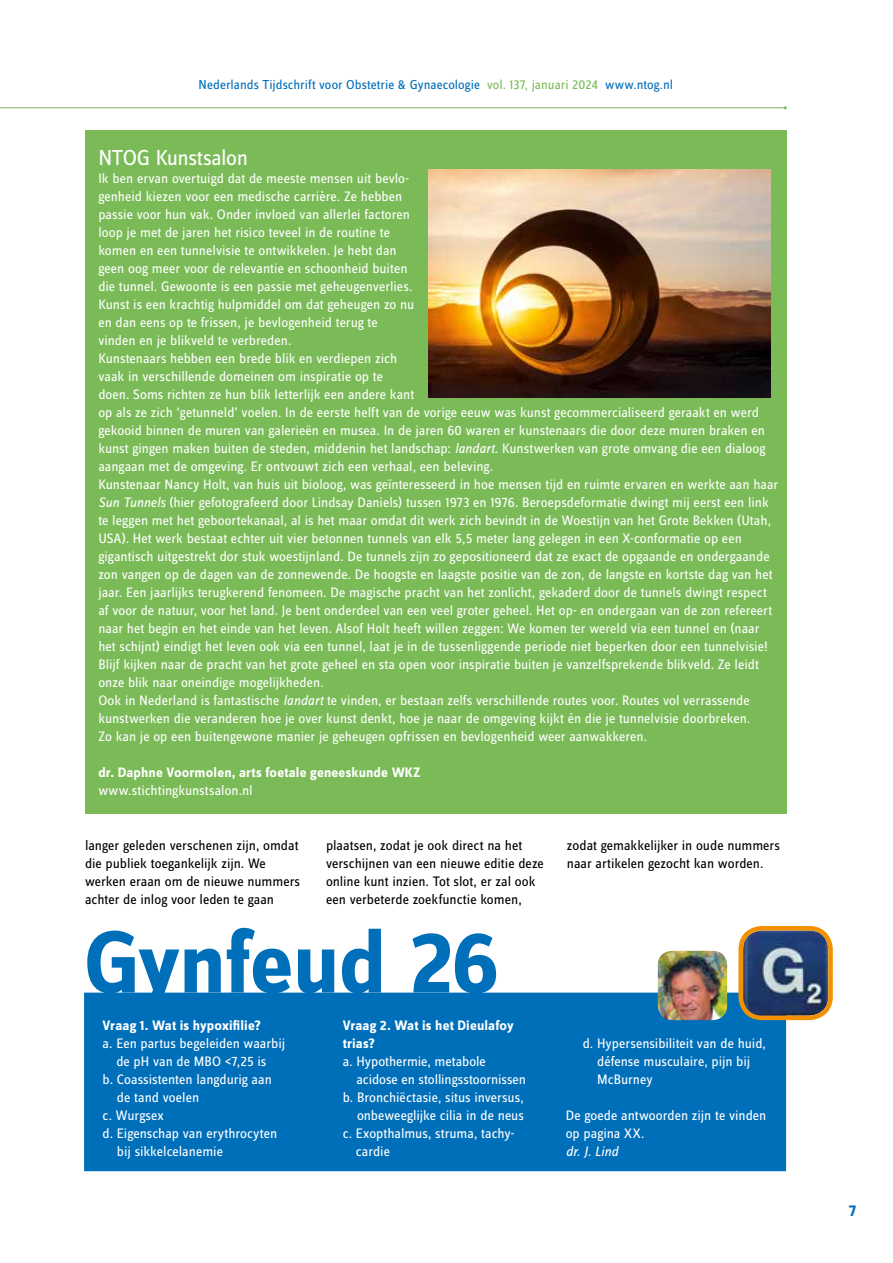
<style>
.page{position:relative;width:893px;height:1263px;background:#fff}
.page>*{position:absolute;margin:0;border:0;box-sizing:border-box;transform-origin:0 0}
.t1{font:700 91.5px "Zine Sans Dis";letter-spacing:-.015em;color:#006fba}
.t2{font:22.5px "Zine Sans Dis";letter-spacing:-.02em;color:#fff}
.t3{font:700 16.5px "Zine Sans Dis";color:#006fba}
.t4{font:14.25px/18px "Zine Sans Dis";color:#fff}
.t5{font:14.25px/18px "Zine Sans Dis";color:#000}
.t6{font:700 14.25px/18px "Zine Sans Dis";letter-spacing:.01em;color:#fff}
.t7{font:italic 14.25px "Zine Sans Dis";letter-spacing:-.01em;color:#fff}
.t8{font:13.5px "Zine Sans Dis";color:#006fba}
.s1{color:#7abb57}
.s2{font-style:italic}
</style>
<div class="page">
<hr style="left:0;top:107px;width:785px;height:1px;background:#7abb57">
<div style="left:86px;top:130px;width:701px;height:683px;background:#7abb57"></div>
<img style="left:428px;top:170px;width:343px;height:228px">
<div style="left:85px;top:993px;width:700px;height:177px;background:#006fba"></div>
<div style="left:84px;top:992px;width:702px;height:179px;border:2px solid #006fba"></div>
<img style="left:743px;top:931px;width:85px;height:84px">
<div style="left:738px;top:926px;width:95px;height:94px;border:4px solid #f39100;border-radius:21px"></div>
<img style="left:658px;top:951px;width:69px;height:69px">
<p class="t8" style="left:199px;top:78px;width:476px">Nederlands Tijdschrift voor Obstetrie &amp; Gynaecologie <span class="s1">vol. 137, januari 2024</span> www.ntog.nl</p>
<h2 class="t2" style="left:98px;top:147px;width:151px">NTOG Kunstsalon</h2>
<p class="t4" style="left:98px;top:170px;width:681px">Ik ben ervan overtuigd dat de meeste mensen uit bevlo-<br>genheid kiezen voor een medische carrière. Ze hebben<br>passie voor hun vak. Onder invloed van allerlei factoren<br>loop je met de jaren het risico teveel in de routine te<br>komen en een tunnelvisie te ontwikkelen. Je hebt dan<br>geen oog meer voor de relevantie en schoonheid buiten<br>die tunnel. Gewoonte is een passie met geheugenverlies.<br>Kunst is een krachtig hulpmiddel om dat geheugen zo nu<br>en dan eens op te frissen, je bevlogenheid terug te<br>vinden en je blikveld te verbreden.<br>Kunstenaars hebben een brede blik en verdiepen zich<br>vaak in verschillende domeinen om inspiratie op te<br>doen. Soms richten ze hun blik letterlijk een andere kant<br>op als ze zich ‘getunneld’ voelen. In de eerste helft van de vorige eeuw was kunst gecommercialiseerd geraakt en werd gekooid binnen de muren van galerieën en musea. In de jaren 60 waren er kunstenaars die door deze muren braken en kunst gingen maken buiten de steden, middenin het landschap: <span class="s2">landart</span>. Kunstwerken van grote omvang die een dialoog aangaan met de omgeving. Er ontvouwt zich een verhaal, een beleving.<br>Kunstenaar Nancy Holt, van huis uit bioloog, was geïnteresseerd in hoe mensen tijd en ruimte ervaren en werkte aan haar <span class="s2">Sun Tunnels</span> (hier gefotografeerd door Lindsay Daniels) tussen 1973 en 1976. Beroepsdeformatie dwingt mij eerst een link te leggen met het geboortekanaal, al is het maar omdat dit werk zich bevindt in de Woestijn van het Grote Bekken (Utah, USA). Het werk bestaat echter uit vier betonnen tunnels van elk 5,5 meter lang gelegen in een X-conformatie op een gigantisch uitgestrekt dor stuk woestijnland. De tunnels zijn zo gepositioneerd dat ze exact de opgaande en ondergaande zon vangen op de dagen van de zonnewende. De hoogste en laagste positie van de zon, de langste en kortste dag van het jaar. Een jaarlijks terugkerend fenomeen. De magische pracht van het zonlicht, gekaderd door de tunnels dwingt respect af voor de natuur, voor het land. Je bent onderdeel van een veel groter geheel. Het op- en ondergaan van de zon refereert naar het begin en het einde van het leven. Alsof Holt heeft willen zeggen: We komen ter wereld via een tunnel en (naar het schijnt) eindigt het leven ook via een tunnel, laat je in de tussenliggende periode niet beperken door een tunnelvisie!<br>Blijf kijken naar de pracht van het grote geheel en sta open voor inspiratie buiten je vanzelfsprekende blikveld. Ze leidt onze blik naar oneindige mogelijkheden.<br>Ook in Nederland is fantastische <span class="s2">landart</span> te vinden, er bestaan zelfs verschillende routes voor. Routes vol verrassende kunstwerken die veranderen hoe je over kunst denkt, hoe je naar de omgeving kijkt én die je tunnelvisie doorbreken.<br>Zo kan je op een buitengewone manier je geheugen opfrissen en bevlogenheid weer aanwakkeren.</p>
<p class="t6" style="left:98px;top:764px;width:324px">dr. Daphne Voormolen, arts foetale geneeskunde WKZ</p>
<p class="t4" style="left:98px;top:782px;width:156px">www.stichtingkunstsalon.nl</p>
<p class="t5" style="left:85px;top:836px;width:216px">langer geleden verschenen zijn, omdat die publiek toegankelijk zijn. We werken eraan om de nieuwe nummers achter de inlog voor leden te gaan</p>
<p class="t5" style="left:326px;top:836px;width:219px">plaatsen, zodat je ook direct na het verschijnen van een nieuwe editie deze online kunt inzien. Tot slot, er zal ook een verbeterde zoekfunctie komen,</p>
<p class="t5" style="left:567px;top:836px;width:215px">zodat gemakkelijker in oude nummers naar artikelen gezocht kan worden.</p>
<h1 class="t1" style="left:84px;top:915px;width:417px">Gynfeud 26</h1>
<p class="t6" style="left:103px;top:1016px;width:160px">Vraag 1. Wat is hypoxifilie?</p>
<p class="t4" style="left:103px;top:1034px;width:184px">a. Een partus begeleiden waarbij</p>
<p class="t4" style="left:116px;top:1052px;width:152px">de pH van de MBO &lt;7,25 is</p>
<p class="t4" style="left:103px;top:1070px;width:171px">b. Coassistenten langdurig aan</p>
<p class="t4" style="left:117px;top:1088px;width:84px">de tand voelen</p>
<p class="t4" style="left:103px;top:1106px;width:63px">c. Wurgsex</p>
<p class="t4" style="left:103px;top:1124px;width:176px">d. Eigenschap van erythrocyten</p>
<p class="t4" style="left:117px;top:1142px;width:108px">bij sikkelcelanemie</p>
<p class="t6" style="left:343px;top:1016px;width:173px">Vraag 2. Wat is het Dieulafoy trias?</p>
<p class="t4" style="left:343px;top:1052px;width:145px">a. Hypothermie, metabole</p>
<p class="t4" style="left:356px;top:1070px;width:171px">acidose en stollingsstoornissen</p>
<p class="t4" style="left:343px;top:1088px;width:183px">b. Bronchiëctasie, situs inversus,</p>
<p class="t4" style="left:357px;top:1106px;width:168px">onbeweeglijke cilia in de neus</p>
<p class="t4" style="left:343px;top:1124px;width:173px">c. Exopthalmus, struma, tachy-</p>
<p class="t4" style="left:356px;top:1142px;width:36px">cardie</p>
<p class="t4" style="left:597px;top:1034px;width:170px;text-indent:-14px">d. Hypersensibiliteit van de huid, défense musculaire, pijn bij<br>McBurney</p>
<p class="t4" style="left:566px;top:1106px;width:202px">De goede antwoorden zijn te vinden op pagina XX.</p>
<p class="t7" style="left:566px;top:1144px;width:54px">dr. J. Lind</p>
<p class="t3" style="left:849px;top:1202px;width:9px">7</p>
</div>
